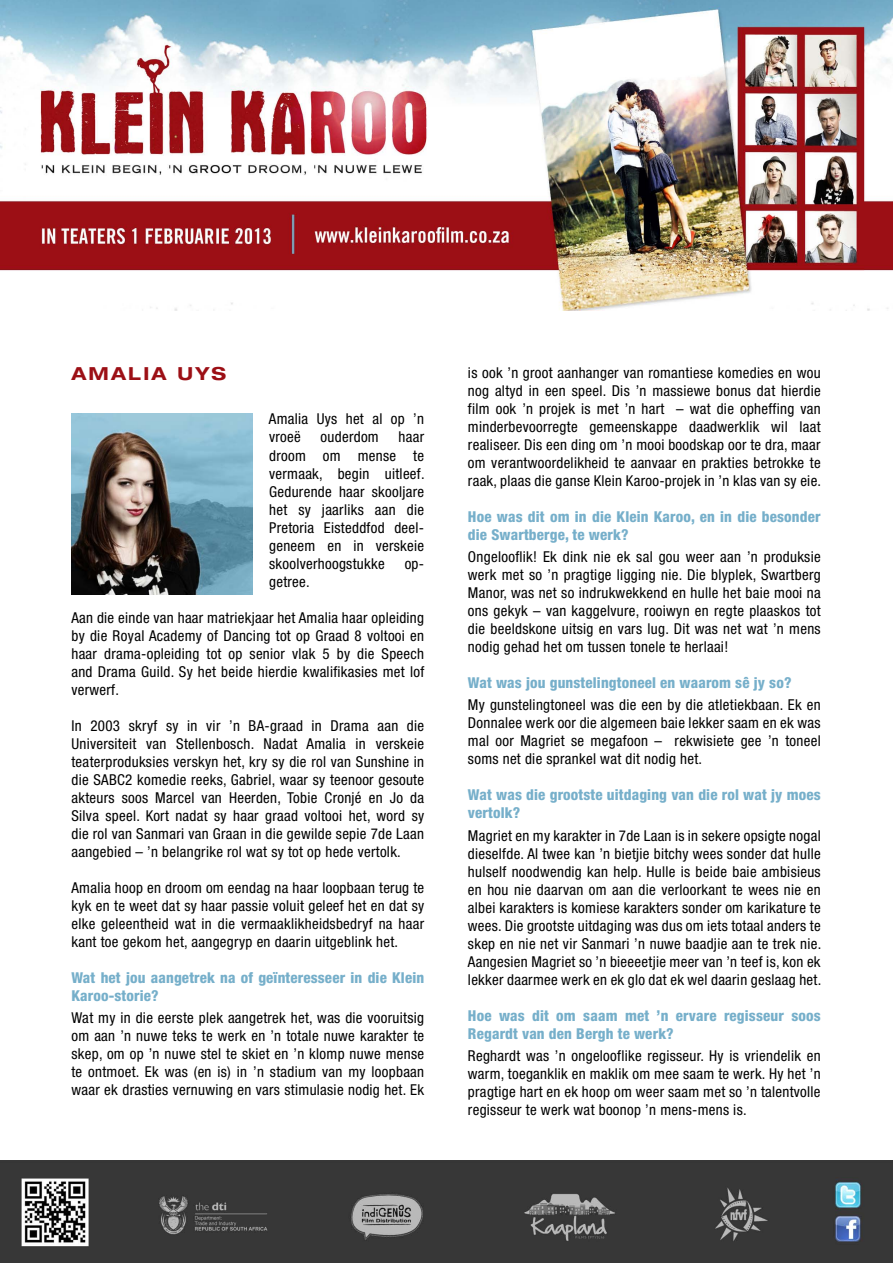
<style>
.page{position:relative;width:893px;height:1263px;background:#fff}
.page>*{position:absolute;margin:0;border:0;box-sizing:border-box;transform-origin:0 0}
.t1{font:700 expanded 18px "Helvetica Neue LT Std";letter-spacing:.12em;color:#9c0f15}
.t2{font:condensed 15px/18px "Helvetica Neue LT Std";letter-spacing:.02em;color:#000;text-align:justify}
.t3{font:800 condensed 15px/18px "Helvetica Neue LT Std";letter-spacing:.01em;color:#76afca}
</style>
<div class="page">
<img style="left:0;top:0;width:893px;height:310px">
<img style="left:0;top:1161px;width:893px;height:102px">
<img style="left:71px;top:414px;width:181px;height:180px">
<p class="t1" style="left:71px;top:362px;width:156px">AMALIA UYS</p>
<p class="t2" style="left:269px;top:410px;width:157px">Amalia Uys het al op ’n vroeë</p>
<p class="t2" style="left:269px;top:428px;width:157px;text-indent:129px">haar droom om mense te vermaak, begin uitleef.<br>Gedurende haar skooljare het sy jaarliks aan die Pretoria Eisteddfod deel&shy;geneem en in verskeie skoolverhoogstukke</p>
<p class="t2" style="left:321px;top:428px;width:60px">ouderdom</p>
<p class="t2" style="left:405px;top:554px;width:21px">op-</p>
<p class="t2" style="left:269px;top:572px;width:42px">getree.</p>
<p class="t2" style="left:71px;top:608px;width:354px">Aan die einde van haar matriekjaar het Amalia haar opleiding by die Royal Academy of Dancing tot op Graad 8 voltooi en haar drama-opleiding tot op senior vlak 5 by die Speech and Drama Guild. Sy het beide hierdie kwalifikasies met lof verwerf.</p>
<p class="t2" style="left:71px;top:716px;width:354px">In 2003 skryf sy in vir ’n BA-graad in Drama aan die Universiteit van Stellenbosch. Nadat Amalia in verskeie teaterproduksies verskyn het, kry sy die rol van Sunshine in die SABC2 komedie reeks, Gabriel, waar sy teenoor gesoute akteurs soos Marcel van Heerden, Tobie Cronjé en Jo da Silva speel. Kort nadat sy haar graad voltooi het, word sy die rol van Sanmari van Graan in die gewilde sepie 7de Laan aangebied – ’n belangrike rol wat sy tot op hede vertolk.</p>
<p class="t2" style="left:71px;top:878px;width:354px">Amalia hoop en droom om eendag na haar loopbaan terug te kyk en te weet dat sy haar passie voluit geleef het en dat sy elke geleentheid wat in die vermaaklikheidsbedryf na haar kant toe gekom het, aangegryp en daarin uitgeblink het.</p>
<p class="t3" style="left:71px;top:968px;width:354px">Wat het jou aangetrek na of geïnteresseer in die Klein<br>Karoo-storie?</p>
<p class="t2" style="left:71px;top:1008px;width:354px">Wat my in die eerste plek aangetrek het, was die vooruitsig om aan ’n nuwe teks te werk en ’n totale nuwe karakter te skep, om op ’n nuwe stel te skiet en ’n klomp nuwe mense te ontmoet. Ek was (en is) in ’n stadium van my loopbaan waar ek drasties vernuwing en vars stimulasie nodig het. Ek</p>
<p class="t2" style="left:468px;top:363px;width:355px">is ook ’n groot aanhanger van romantiese komedies en wou nog altyd in een speel. Dis ’n massiewe bonus dat hierdie film ook ’n projek is met ’n hart – wat die opheffing van minderbevoorregte gemeenskappe daadwerklik wil laat realiseer. Dis een ding om ’n mooi boodskap oor te dra, maar om verantwoordelikheid te aanvaar en prakties betrokke te raak, plaas die ganse Klein Karoo-projek in ’n klas van sy eie.</p>
<p class="t3" style="left:468px;top:507px;width:354px">Hoe was dit om in die Klein Karoo, en in die besonder die Swartberge, te werk?</p>
<p class="t2" style="left:468px;top:548px;width:354px">Ongelooflik! Ek dink nie ek sal gou weer aan ’n produksie werk met so ’n pragtige ligging nie. Die blyplek, Swartberg Manor, was net so indrukwekkend en hulle het baie mooi na ons gekyk – van kaggelvure, rooiwyn en regte plaaskos tot die beeldskone uitsig en vars lug. Dit was net wat ’n mens nodig gehad het om tussen tonele te herlaai!</p>
<p class="t3" style="left:468px;top:673px;width:325px">Wat was jou gunstelingtoneel en waarom sê jy so?</p>
<p class="t2" style="left:468px;top:696px;width:354px">My gunstelingtoneel was die een by die atletiekbaan. Ek en Donnalee werk oor die algemeen baie lekker saam en ek was mal oor Magriet se megafoon – rekwisiete gee ’n toneel soms net die sprankel wat dit nodig het.</p>
<p class="t3" style="left:468px;top:786px;width:354px">Wat was die grootste uitdaging van die rol wat jy moes vertolk?</p>
<p class="t2" style="left:468px;top:826px;width:355px">Magriet en my karakter in 7de Laan is in sekere opsigte nogal dieselfde. Al twee kan ’n bietjie bitchy wees sonder dat hulle hulself noodwendig kan help. Hulle is beide baie ambisieus en hou nie daarvan om aan die verloorkant te wees nie en albei karakters is komiese karakters sonder om karikature te wees. Die grootste uitdaging was dus om iets totaal anders te skep en nie net vir Sanmari ’n nuwe baadjie aan te trek nie.<br>Aangesien Magriet so ’n bieeeetjie meer van ’n teef is, kon ek lekker daarmee werk en ek glo dat ek wel daarin geslaag het.</p>
<p class="t3" style="left:468px;top:1006px;width:354px">Hoe was dit om saam met ’n ervare regisseur soos<br>Regardt van den Bergh te werk?</p>
<p class="t2" style="left:468px;top:1046px;width:354px">Reghardt was ’n ongelooflike regisseur. Hy is vriendelik en warm, toeganklik en maklik om mee saam te werk. Hy het ’n pragtige hart en ek hoop om weer saam met so ’n talentvolle regisseur te werk wat boonop ’n mens-mens is.</p>
</div>
